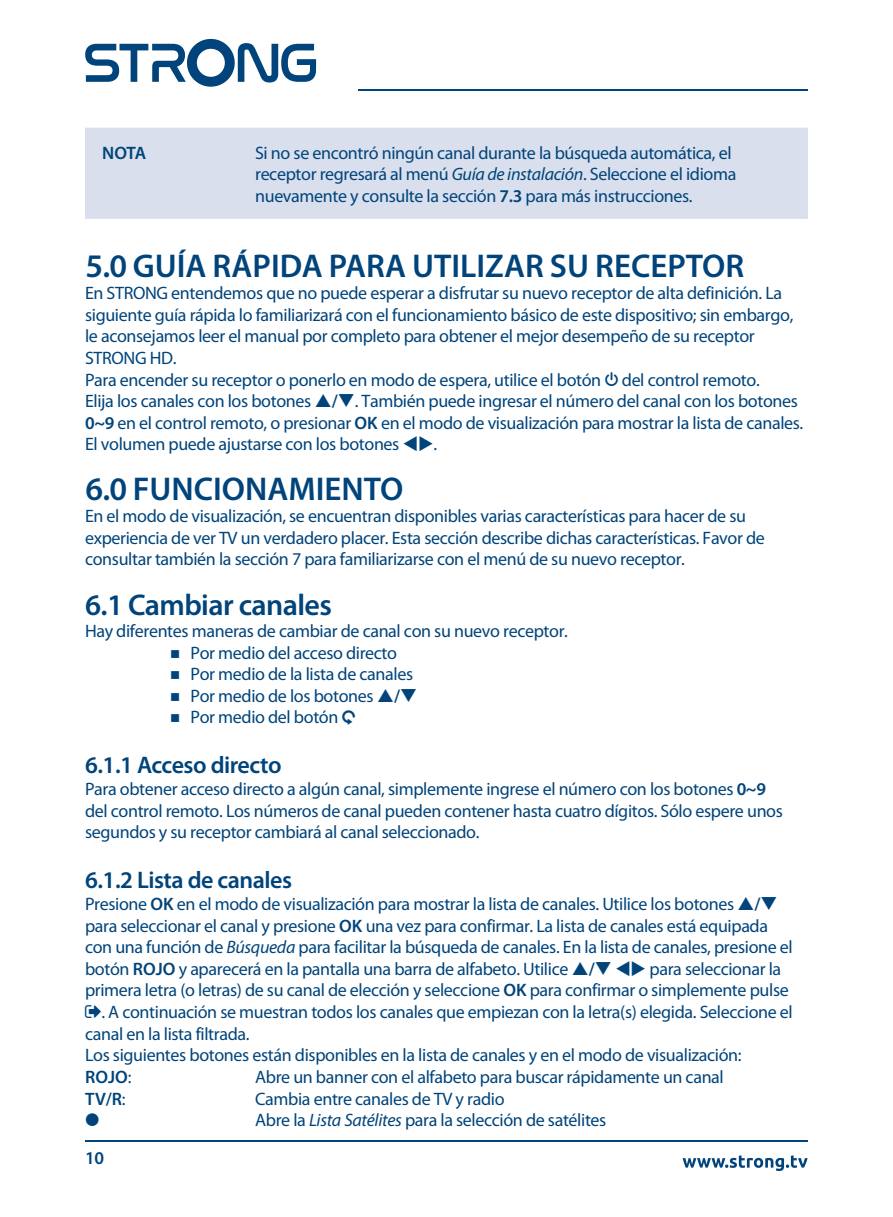
<style>
.page{position:relative;width:893px;height:1217px;background:#fff}
.page>*{position:absolute;margin:0;border:0;box-sizing:border-box;transform-origin:0 0}
.t1{font:600 33px "Myriad Pro";color:#00447b}
.t2{font:600 30px "Myriad Pro";letter-spacing:-.02em;color:#00447b}
.t3{font:600 24px "Myriad Pro";letter-spacing:-.02em;color:#00447b}
.t4{font:18px/21.6px "Myriad Pro";letter-spacing:-.02em;color:#00447b}
.t5{font:600 18px "Myriad Pro";color:#00447b}
.t6{font:18px "Guifxv 2 Transports";color:#00447b}
.s1{font-style:italic}
.s2{font-weight:600}
.s3{font-family:"Guifxv 2 Transports"}
.s4{font-weight:400}
</style>
<div class="page">
<hr style="left:358px;top:90px;width:450px;height:1px;background:#00447b">
<svg style="left:85px;top:39px;width:231px;height:48px"></svg>
<hr style="left:85px;top:1140px;width:723px;height:1px;background:#00447b">
<svg style="left:683px;top:1155px;width:125px;height:15px"></svg>
<div style="left:85px;top:128px;width:723px;height:150px;background:#d9dfec"></div>
<div style="left:85px;top:219px;width:723px;height:105px;background:#fff"></div>
<p class="t5" style="left:102px;top:141px;width:45px">NOTA</p>
<p class="t4" style="left:255px;top:142px;width:483px">Si no se encontró ningún canal durante la búsqueda automática, el receptor regresará al menú <span class="s1">Guía de instalación</span>. Seleccione el idioma nuevamente y consulte la sección <span class="s2">7.3</span> para más instrucciones.</p>
<h1 class="t1" style="left:85px;top:245px;width:660px">5.0 GUÍA RÁPIDA PARA UTILIZAR SU RECEPTOR</h1>
<p class="t4" style="left:85px;top:282px;width:720px">En STRONG entendemos que no puede esperar a disfrutar su nuevo receptor de alta definición. La siguiente guía rápida lo familiarizará con el funcionamiento básico de este dispositivo; sin embargo, le aconsejamos leer el manual por completo para obtener el mejor desempeño de su receptor STRONG HD.<br>Para encender su receptor o ponerlo en modo de espera, utilice el botón <span class="s3">q</span> del control remoto.<br>Elija los canales con los botones <span class="s2">/</span>❑. También puede ingresar el número del canal con los botones <span class="s2">0~9</span> en el control remoto, o presionar <span class="s2">OK</span> en el modo de visualización para mostrar la lista de canales.<br>El volumen puede ajustarse con los botones ▼◆.</p>
<h1 class="t1" style="left:85px;top:468px;width:319px">6.0 FUNCIONAMIENTO</h1>
<p class="t4" style="left:85px;top:505px;width:681px">En el modo de visualización, se encuentran disponibles varias características para hacer de su experiencia de ver TV un verdadero placer. Esta sección describe dichas características. Favor de consultar también la sección 7 para familiarizarse con el menú de su nuevo receptor.</p>
<h2 class="t2" style="left:85px;top:586px;width:248px">6.1 Cambiar canales</h2>
<p class="t4" style="left:85px;top:620px;width:484px">Hay diferentes maneras de cambiar de canal con su nuevo receptor.</p>
<p class="t4" style="left:170px;top:642px;width:228px">■ Por medio del acceso directo</p>
<p class="t4" style="left:170px;top:663px;width:245px">■ Por medio de la lista de canales</p>
<p class="t4" style="left:170px;top:685px;width:249px">■ Por medio de los botones <span class="s2">/</span>❑</p>
<p class="t4" style="left:170px;top:706px;width:187px">■ Por medio del botón <span class="s3">9</span></p>
<h3 class="t3" style="left:85px;top:750px;width:198px">6.1.1 Acceso directo</h3>
<p class="t4" style="left:85px;top:778px;width:699px">Para obtener acceso directo a algún canal, simplemente ingrese el número con los botones <span class="s2">0~9 </span>del control remoto. Los números de canal pueden contener hasta cuatro dígitos. Sólo espere unos segundos y su receptor cambiará al canal seleccionado.</p>
<h3 class="t3" style="left:85px;top:864px;width:209px">6.1.2 Lista de canales</h3>
<p class="t4" style="left:85px;top:893px;width:694px">Presione <span class="s2">OK</span> en el modo de visualización para mostrar la lista de canales. Utilice los botones <span class="s2">/</span>❑</p>
<p class="t4" style="left:85px;top:914px;width:685px">para seleccionar el canal y presione <span class="s2">OK</span> una vez para confirmar. La lista de canales está equipada</p>
<p class="t4" style="left:85px;top:936px;width:709px">con una función de <span class="s1">Búsqueda</span> para facilitar la búsqueda de canales. En la lista de canales, presione el</p>
<p class="t4" style="left:85px;top:958px;width:698px">botón <span class="s2">ROJO</span> y aparecerá en la pantalla una barra de alfabeto. Utilice <span class="s2">/</span>❑ ▼◆ para seleccionar la</p>
<p class="t4" style="left:85px;top:979px;width:705px">primera letra (o letras) de su canal de elección y seleccione <span class="s2">OK</span> para confirmar o simplemente pulse</p>
<p class="t4" style="left:101px;top:1001px;width:693px">. A continuación se muestran todos los canales que empiezan con la letra(s) elegida. Seleccione el</p>
<p class="t4" style="left:85px;top:1022px;width:166px">canal en la lista filtrada.</p>
<p class="t4" style="left:85px;top:1044px;width:658px">Los siguientes botones están disponibles en la lista de canales y en el modo de visualización:</p>
<p class="t5" style="left:85px;top:1065px;width:48px">ROJO<span class="s4">:</span></p>
<p class="t4" style="left:255px;top:1066px;width:470px">Abre un banner con el alfabeto para buscar rápidamente un canal</p>
<p class="t5" style="left:85px;top:1086px;width:42px">TV/R<span class="s4">:</span></p>
<p class="t4" style="left:255px;top:1087px;width:251px">Cambia entre canales de TV y radio</p>
<p class="t6" style="left:85px;top:1111px;width:16px">4</p>
<p class="t4" style="left:255px;top:1109px;width:353px">Abre la <span class="s1">Lista Satélites</span> para la selección de satélites</p>
<p class="t5" style="left:85px;top:1146px;width:20px">10</p>
</div>
